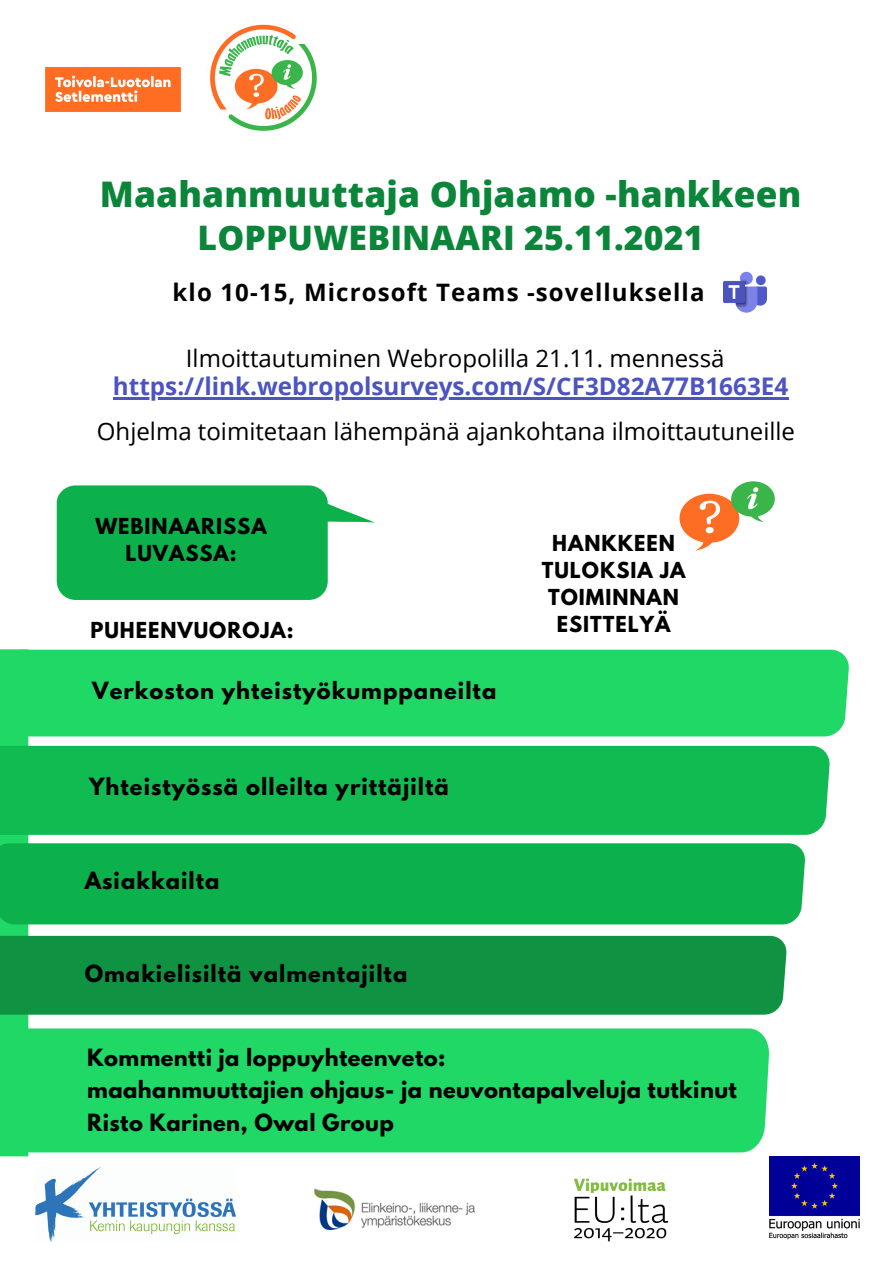
<style>
.page{position:relative;width:894px;height:1264px;background:#fff}
.page>*{position:absolute;margin:0;border:0;box-sizing:border-box;transform-origin:0 0}
.t1{font:800 35.25px "Open Sans";letter-spacing:.005em;color:#0a8539}
.t2{font:800 33.75px "Open Sans";letter-spacing:.005em;color:#0a8539}
.t3{font:700 24.3px "Open Sans";color:#4c54c1}
.t4{font:24px "Open Sans";color:#000}
.t5{font:700 24px "Open Sans";letter-spacing:.045em;color:#000}
.t6{font:700 21px/32.7px "League Spartan";letter-spacing:.02em;color:#000}
.t7{font:700 21px "League Spartan";letter-spacing:.05em;color:#000}
.t8{font:700 19.5px/27px "League Spartan";letter-spacing:.05em;color:#000;text-align:center}
</style>
<div class="page">
<img style="left:723px;top:271px;width:43px;height:42px">
<img style="left:45px;top:67px;width:136px;height:45px">
<img style="left:210px;top:24px;width:107px;height:107px">
<img style="left:769px;top:1156px;width:89px;height:84px">
<img style="left:573px;top:1178px;width:96px;height:64px">
<img style="left:315px;top:1188px;width:159px;height:40px">
<img style="left:36px;top:1167px;width:199px;height:74px">
<img style="left:679px;top:481px;width:96px;height:70px">
<svg style="left:57px;top:485px;width:318px;height:115px;background:#30bc65"></svg>
<svg style="left:0;top:649px;width:40px;height:508px"></svg>
<div style="left:0;top:745px;width:830px;height:89px;background:#10bb51"></div>
<div style="left:3px;top:649px;width:846px;height:87px;background:#1fd865"></div>
<div style="left:0;top:843px;width:805px;height:81px;background:#0db14b"></div>
<div style="left:0;top:935px;width:786px;height:79px;background:#0f9241"></div>
<hr style="left:113px;top:397px;width:675px;height:3px;background:#4c54c1">
<div style="left:0;top:1028px;width:769px;height:124px;background:#1fd865"></div>
<p class="t1" style="left:100px;top:169px;width:703px">Maahanmuuttaja Ohjaamo -hankkeen</p>
<p class="t2" style="left:197px;top:214px;width:507px">LOPPUWEBINAARI 25.11.2021</p>
<p class="t5" style="left:173px;top:276px;width:533px">klo 10-15, Microsoft Teams -sovelluksella</p>
<p class="t4" style="left:186px;top:341px;width:540px">Ilmoittautuminen Webropolilla 21.11. mennessä</p>
<p class="t3" style="left:113px;top:369px;width:676px">https://link.webropolsurveys.com/S/CF3D82A77B1663E4</p>
<p class="t4" style="left:97px;top:415px;width:699px">Ohjelma toimitetaan lähempänä ajankohtana ilmoittautuneille</p>
<p class="t8" style="left:95px;top:515px;width:173px">WEBINAARISSA<br>LUVASSA:</p>
<p class="t8" style="left:541px;top:532px;width:145px">HANKKEEN<br>TULOKSIA JA<br>TOIMINNAN</p>
<p class="t8" style="left:90px;top:619px;width:205px">PUHEENVUOROJA:</p>
<p class="t8" style="left:556px;top:613px;width:115px">ESITTELYÄ</p>
<p class="t7" style="left:92px;top:680px;width:405px">Verkoston yhteistyökumppaneilta</p>
<p class="t7" style="left:89px;top:776px;width:361px">Yhteistyössä olleilta yrittäjiltä</p>
<p class="t7" style="left:85px;top:870px;width:136px">Asiakkailta</p>
<p class="t7" style="left:85px;top:962px;width:324px">Omakielisiltä valmentajilta</p>
<p class="t6" style="left:87px;top:1043px;width:359px">Kommentti ja loppuyhteenveto:</p>
<p class="t6" style="left:87px;top:1076px;width:651px">maahanmuuttajien ohjaus- ja neuvontapalveluja tutkinut<br>Risto Karinen, Owal Group</p>
</div>
